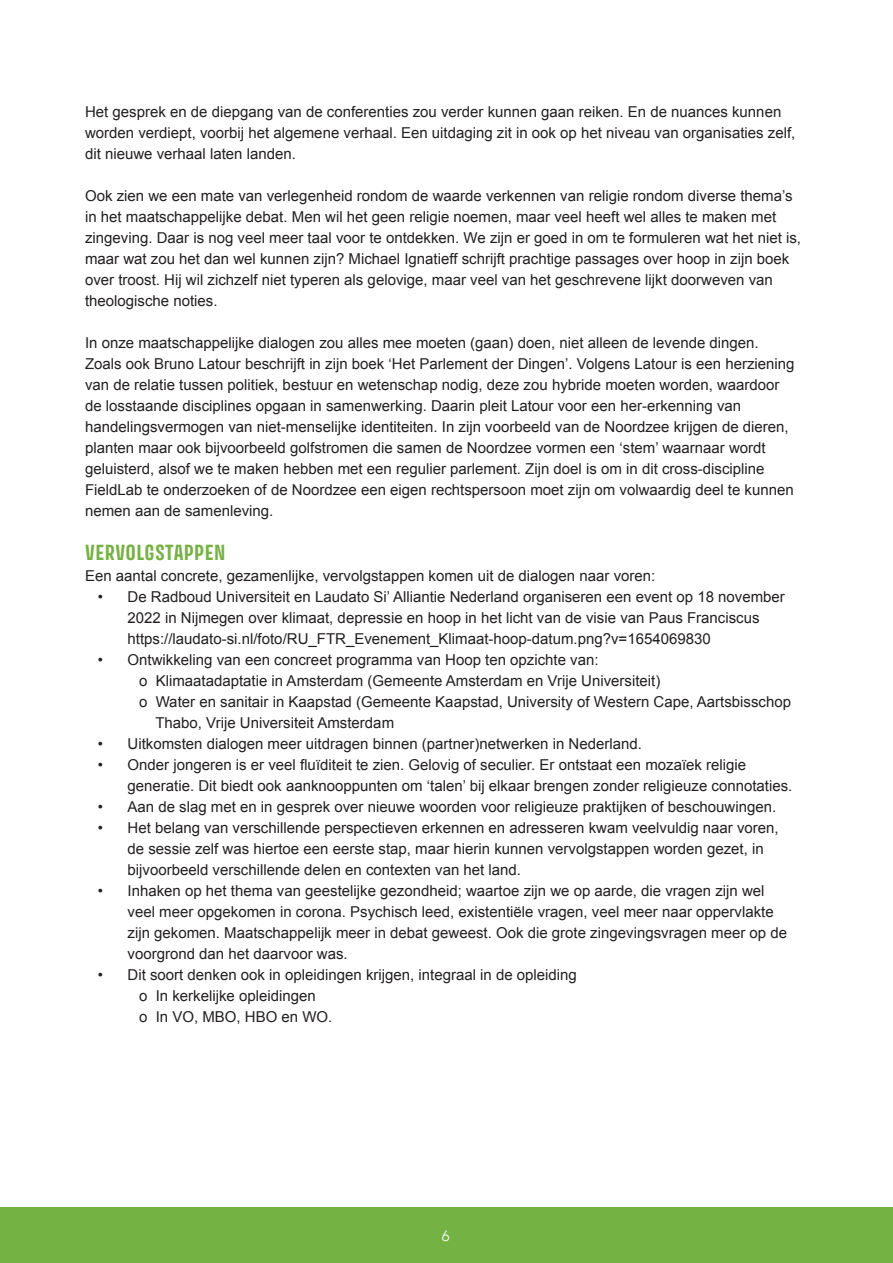
<style>
.page{position:relative;width:893px;height:1263px;background:#fff}
.page>*{position:absolute;margin:0;border:0;box-sizing:border-box;transform-origin:0 0}
.t1{font:700 19.5px "Avory I Latn";letter-spacing:.02em;color:#74b343}
.t2{font:15px/21px "Arial";color:#231f20}
.t3{font:300 15px "Avenir";color:#fff}
</style>
<div class="page">
<div style="left:0;top:1208px;width:893px;height:55px;background:#74b343"></div>
<p class="t2" style="left:85px;top:101px;width:712px">Het gesprek en de diepgang van de conferenties zou verder kunnen gaan reiken. En de nuances kunnen worden verdiept, voorbij het algemene verhaal. Een uitdaging zit in ook op het niveau van organisaties zelf, dit nieuwe verhaal laten landen.</p>
<p class="t2" style="left:85px;top:185px;width:717px">Ook zien we een mate van verlegenheid rondom de waarde verkennen van religie rondom diverse thema’s in het maatschappelijke debat. Men wil het geen religie noemen, maar veel heeft wel alles te maken met zingeving. Daar is nog veel meer taal voor te ontdekken. We zijn er goed in om te formuleren wat het niet is, maar wat zou het dan wel kunnen zijn? Michael Ignatieff schrijft prachtige passages over hoop in zijn boek over troost. Hij wil zichzelf niet typeren als gelovige, maar veel van het geschrevene lijkt doorweven van theologische noties.</p>
<p class="t2" style="left:85px;top:332px;width:711px">In onze maatschappelijke dialogen zou alles mee moeten (gaan) doen, niet alleen de levende dingen.<br>Zoals ook Bruno Latour beschrijft in zijn boek ‘Het Parlement der Dingen’. Volgens Latour is een herziening van de relatie tussen politiek, bestuur en wetenschap nodig, deze zou hybride moeten worden, waardoor de losstaande disciplines opgaan in samenwerking. Daarin pleit Latour voor een her-erkenning van handelingsvermogen van niet-menselijke identiteiten. In zijn voorbeeld van de Noordzee krijgen de dieren, planten maar ook bijvoorbeeld golfstromen die samen de Noordzee vormen een ‘stem’ waarnaar wordt geluisterd, alsof we te maken hebben met een regulier parlement. Zijn doel is om in dit cross-discipline FieldLab te onderzoeken of de Noordzee een eigen rechtspersoon moet zijn om volwaardig deel te kunnen nemen aan de samenleving.</p>
<p class="t1" style="left:85px;top:540px;width:142px">VERVOLGSTAPPEN</p>
<p class="t2" style="left:85px;top:566px;width:572px">Een aantal concrete, gezamenlijke, vervolgstappen komen uit de dialogen naar voren:</p>
<p class="t2" style="left:128px;top:587px;width:659px;text-indent:-30px">• De Radboud Universiteit en Laudato Si’ Alliantie Nederland organiseren een event op 18 november<br>2022 in Nijmegen over klimaat, depressie en hoop in het licht van de visie van Paus Franciscus https://laudato-si.nl/foto/RU_FTR_Evenement_Klimaat-hoop-datum.png?v=1654069830</p>
<p class="t2" style="left:98px;top:650px;width:502px">• Ontwikkeling van een concreet programma van Hoop ten opzichte van:</p>
<p class="t2" style="left:139px;top:671px;width:653px">o Klimaatadaptatie in Amsterdam (Gemeente Amsterdam en Vrije Universiteit)<br>o Water en sanitair in Kaapstad (Gemeente Kaapstad, University of Western Cape, Aartsbisschop</p>
<p class="t2" style="left:155px;top:713px;width:240px">Thabo, Vrije Universiteit Amsterdam</p>
<p class="t2" style="left:98px;top:734px;width:546px">• Uitkomsten dialogen meer uitdragen binnen (partner)netwerken in Nederland.</p>
<p class="t2" style="left:128px;top:755px;width:666px;text-indent:-30px">• Onder jongeren is er veel fluïditeit te zien. Gelovig of seculier. Er ontstaat een mozaïek religie generatie. Dit biedt ook aanknooppunten om ‘talen’ bij elkaar brengen zonder religieuze connotaties.</p>
<p class="t2" style="left:98px;top:797px;width:680px">• Aan de slag met en in gesprek over nieuwe woorden voor religieuze praktijken of beschouwingen.</p>
<p class="t2" style="left:128px;top:818px;width:653px;text-indent:-30px">• Het belang van verschillende perspectieven erkennen en adresseren kwam veelvuldig naar voren, de sessie zelf was hiertoe een eerste stap, maar hierin kunnen vervolgstappen worden gezet, in bijvoorbeeld verschillende delen en contexten van het land.</p>
<p class="t2" style="left:128px;top:881px;width:661px;text-indent:-30px">• Inhaken op het thema van geestelijke gezondheid; waartoe zijn we op aarde, die vragen zijn wel veel meer opgekomen in corona. Psychisch leed, existentiële vragen, veel meer naar oppervlakte zijn gekomen. Maatschappelijk meer in debat geweest. Ook die grote zingevingsvragen meer op de voorgrond dan het daarvoor was.</p>
<p class="t2" style="left:98px;top:965px;width:481px">• Dit soort denken ook in opleidingen krijgen, integraal in de opleiding</p>
<p class="t2" style="left:139px;top:986px;width:178px">o In kerkelijke opleidingen</p>
<p class="t2" style="left:139px;top:1007px;width:195px">o In VO, MBO, HBO en WO.</p>
<p class="t3" style="left:442px;top:1227px;width:9px">6</p>
</div>
